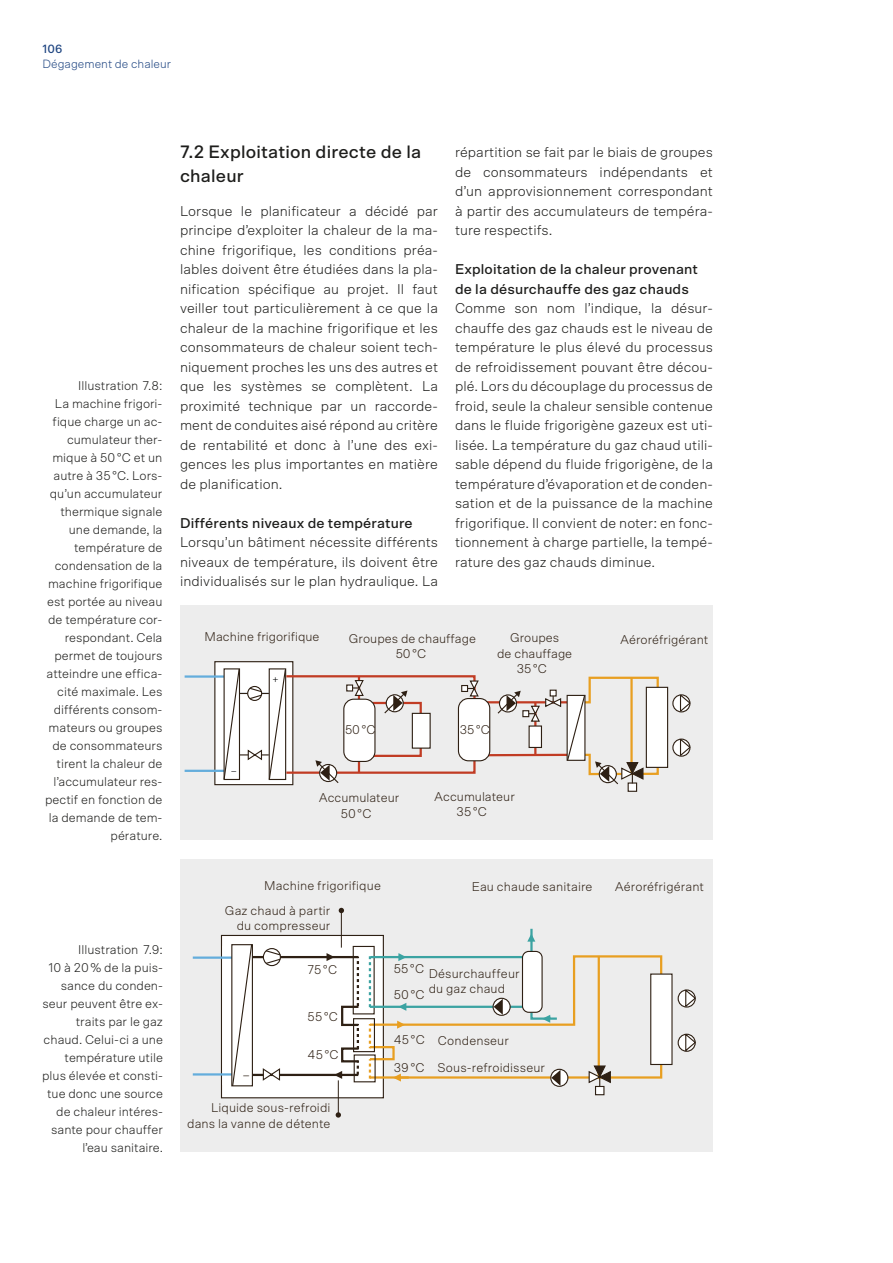
<style>
.page{position:relative;width:893px;height:1263px;background:#fff}
.page>*{position:absolute;margin:0;border:0;box-sizing:border-box;transform-origin:0 0}
.t1{font:500 18px/24px "Scto Grotesk A";letter-spacing:.01em;color:#1d1d1b}
.t2{font:300 14.25px/19.5px "Scto Grotesk A";letter-spacing:.005em;color:#1d1d1b;text-align:justify}
.t3{font:500 14.25px/19.5px "Scto Grotesk A";letter-spacing:.01em;color:#1d1d1b}
.t4{font:300 12.75px/18px "Scto Grotesk A";color:#1d1d1b;text-align:right}
.t5{font:300 12.75px/15.3px "Scto Grotesk A";letter-spacing:.005em;color:#2e2014;text-align:center}
.t6{font:300 12px "Scto Grotesk A";color:#204682}
.t7{font:500 12px "Scto Grotesk A";color:#204682}
.t8{font:300 10.5px "Scto Grotesk A";color:#020304}
</style>
<div class="page">
<div style="left:180px;top:606px;width:533px;height:234px;background:#ededed"></div>
<div style="left:215px;top:662px;width:78px;height:123px;background:#fff"></div>
<div style="left:214px;top:661px;width:79px;height:124px;border:1px solid #2e2014"></div>
<hr style="left:185px;top:770px;width:39px;height:2px;background:#64addc">
<hr style="left:185px;top:675px;width:39px;height:3px;background:#64addc">
<hr style="left:239px;top:693px;width:30px;height:1px;background:#2e2014">
<hr style="left:239px;top:754px;width:30px;height:1px;background:#2e2014">
<svg style="left:223px;top:668px;width:17px;height:112px"></svg>
<svg style="left:247px;top:669px;width:40px;height:111px"></svg>
<svg style="left:673px;top:739px;width:17px;height:17px"></svg>
<div style="left:672px;top:738px;width:18px;height:19px;border:1px solid #2e2014;border-radius:50%"></div>
<svg style="left:679px;top:738px;width:12px;height:19px"></svg>
<svg style="left:673px;top:695px;width:17px;height:17px"></svg>
<div style="left:672px;top:694px;width:18px;height:18px;border:1px solid #2e2014;border-radius:50%"></div>
<svg style="left:679px;top:694px;width:12px;height:19px"></svg>
<div style="left:285px;top:675px;width:191px;height:99px;border:2px solid #c13c24"></div>
<hr style="left:358px;top:676px;width:2px;height:97px;background:#c13c24">
<div style="left:412px;top:713px;width:18px;height:35px;background:#fff"></div>
<div style="left:344px;top:699px;width:31px;height:62px;background:#fff;border-radius:10px"></div>
<div style="left:343px;top:699px;width:32px;height:63px;border:1px solid #2e2014;border-radius:10px"></div>
<hr style="left:485px;top:701px;width:82px;height:2px;background:#c13c24">
<hr style="left:485px;top:754px;width:82px;height:2px;background:#c13c24">
<div style="left:458px;top:698px;width:32px;height:63px;background:#fff;border-radius:10px"></div>
<div style="left:458px;top:698px;width:32px;height:63px;border:1px solid #2e2014;border-radius:10px"></div>
<div style="left:646px;top:687px;width:22px;height:80px;background:#fff"></div>
<div style="left:646px;top:687px;width:22px;height:81px;border:1px solid #2e2014"></div>
<div style="left:346px;top:684px;width:7px;height:7px;border:1px solid #2e2014"></div>
<div style="left:461px;top:685px;width:7px;height:7px;border:1px solid #2e2014"></div>
<svg style="left:462px;top:679px;width:17px;height:18px"></svg>
<svg style="left:347px;top:679px;width:76px;height:79px"></svg>
<div style="left:628px;top:783px;width:9px;height:8px;background:#fff"></div>
<div style="left:628px;top:782px;width:9px;height:10px;border:1px solid #2e2014"></div>
<svg style="left:496px;top:676px;width:164px;height:109px"></svg>
<svg style="left:315px;top:760px;width:25px;height:23px"></svg>
<div style="left:180px;top:859px;width:533px;height:293px;background:#ededed"></div>
<div style="left:221px;top:935px;width:162px;height:163px;background:#fff"></div>
<div style="left:221px;top:935px;width:163px;height:163px;border:1px solid #2e2014"></div>
<hr style="left:252px;top:1074px;width:106px;height:2px;background:#2e2014">
<svg style="left:231px;top:946px;width:22px;height:141px"></svg>
<hr style="left:252px;top:956px;width:106px;height:2px;background:#2e2014">
<div style="left:651px;top:974px;width:21px;height:90px;background:#fff"></div>
<svg style="left:357px;top:957px;width:2px;height:49px"></svg>
<hr style="left:341px;top:910px;width:1px;height:38px;background:#2e2014">
<svg style="left:339px;top:908px;width:5px;height:5px"></svg>
<hr style="left:338px;top:1080px;width:1px;height:35px;background:#2e2014">
<svg style="left:336px;top:1112px;width:5px;height:5px"></svg>
<svg style="left:327px;top:953px;width:8px;height:8px"></svg>
<svg style="left:334px;top:1071px;width:8px;height:8px"></svg>
<div style="left:222px;top:946px;width:9px;height:138px;background:#fff"></div>
<svg style="left:357px;top:1026px;width:2px;height:21px"></svg>
<svg style="left:357px;top:1062px;width:2px;height:13px"></svg>
<div style="left:341px;top:1006px;width:19px;height:20px;border:2px solid #2e2014"></div>
<div style="left:341px;top:1047px;width:19px;height:15px;border:2px solid #2e2014"></div>
<div style="left:354px;top:1054px;width:22px;height:28px;border:1px solid #2e2014"></div>
<div style="left:353px;top:1018px;width:22px;height:34px;border:1px solid #2e2014"></div>
<div style="left:353px;top:946px;width:22px;height:68px;border:1px solid #2e2014"></div>
<hr style="left:193px;top:956px;width:39px;height:3px;background:#64addc">
<hr style="left:193px;top:1073px;width:39px;height:2px;background:#64addc">
<div style="left:231px;top:944px;width:22px;height:142px;border:1px solid #2e2014"></div>
<div style="left:263px;top:948px;width:18px;height:18px;border:1px solid #2e2014;border-radius:50%"></div>
<svg style="left:264px;top:949px;width:18px;height:16px"></svg>
<svg style="left:262px;top:1068px;width:19px;height:13px"></svg>
<div style="left:595px;top:1086px;width:9px;height:9px;background:#fff"></div>
<div style="left:595px;top:1086px;width:9px;height:9px;border:1px solid #2e2014"></div>
<svg style="left:368px;top:928px;width:295px;height:159px"></svg>
<svg style="left:678px;top:1034px;width:17px;height:17px"></svg>
<div style="left:678px;top:1034px;width:18px;height:18px;border:1px solid #2e2014;border-radius:50%"></div>
<svg style="left:684px;top:1033px;width:12px;height:19px"></svg>
<div style="left:678px;top:990px;width:17px;height:17px;background:#fff;border-radius:50%"></div>
<div style="left:678px;top:989px;width:18px;height:18px;border:1px solid #2e2014;border-radius:50%"></div>
<svg style="left:684px;top:989px;width:12px;height:19px"></svg>
<p class="t7" style="left:43px;top:41px;width:21px">106</p>
<p class="t6" style="left:43px;top:56px;width:130px">Dégagement de chaleur</p>
<p class="t4" style="left:45px;top:376px;width:119px">Illustration 7.8:<br>La machine frigori&shy;fique charge un ac&shy;cumulateur ther&shy;mique à 50°C et un autre à 35°C. Lors&shy;qu’un accumulateur thermique signale une demande, la température de condensation de la machine frigorifique est portée au niveau de température cor&shy;respondant. Cela permet de toujours atteindre une effica&shy;cité maximale. Les différents consom&shy;mateurs ou groupes de consommateurs tirent la chaleur de l’accumulateur res&shy;pectif en fonction de la demande de tem&shy;pérature.</p>
<p class="t4" style="left:42px;top:940px;width:122px">Illustration 7.9:<br>10 à 20% de la puis&shy;sance du conden&shy;seur peuvent être ex&shy;traits par le gaz chaud. Celui-ci a une température utile plus élevée et consti&shy;tue donc une source de chaleur intéres&shy;sante pour chauffer l’eau sanitaire.</p>
<p class="t1" style="left:180px;top:140px;width:243px">7.2 Exploitation directe de la chaleur</p>
<p class="t2" style="left:180px;top:201px;width:259px">Lorsque le planificateur a décidé par principe d’exploiter la chaleur de la ma&shy;chine frigorifique, les conditions préa&shy;lables doivent être étudiées dans la pla&shy;nification spécifique au projet. Il faut veiller tout particulièrement à ce que la chaleur de la machine frigorifique et les consommateurs de chaleur soient tech&shy;niquement proches les uns des autres et que les systèmes se complètent. La proximité technique par un raccorde&shy;ment de conduites aisé répond au critère de rentabilité et donc à l’une des exi&shy;gences les plus importantes en matière de planification.</p>
<p class="t3" style="left:180px;top:513px;width:234px">Différents niveaux de température</p>
<p class="t2" style="left:180px;top:532px;width:259px">Lorsqu’un bâtiment nécessite différents niveaux de température, ils doivent être individualisés sur le plan hydraulique. La</p>
<p class="t2" style="left:455px;top:142px;width:259px">répartition se fait par le biais de groupes de consommateurs indépendants et d’un approvisionnement correspondant à partir des accumulateurs de tempéra&shy;ture respectifs.</p>
<p class="t3" style="left:455px;top:259px;width:245px">Exploitation de la chaleur provenant de la désurchauffe des gaz chauds</p>
<p class="t2" style="left:455px;top:298px;width:259px">Comme son nom l’indique, la désur&shy;chauffe des gaz chauds est le niveau de température le plus élevé du processus de refroidissement pouvant être décou&shy;plé. Lors du découplage du processus de froid, seule la chaleur sensible contenue dans le fluide frigorigène gazeux est uti&shy;lisée. La température du gaz chaud utili&shy;sable dépend du fluide frigorigène, de la température d’évaporation et de conden&shy;sation et de la puissance de la machine frigorifique. Il convient de noter: en fonc&shy;tionnement à charge partielle, la tempé&shy;rature des gaz chauds diminue.</p>
<p class="t5" style="left:205px;top:629px;width:116px">Machine frigorifique</p>
<p class="t8" style="left:231px;top:765px;width:8px">−</p>
<p class="t8" style="left:272px;top:673px;width:8px">+</p>
<p class="t5" style="left:497px;top:630px;width:77px">Groupes<br>de chauffage<br>35 °C</p>
<p class="t5" style="left:349px;top:631px;width:129px">Groupes de chauffage</p>
<p class="t5" style="left:620px;top:632px;width:90px">Aéroréfrigérant</p>
<p class="t5" style="left:396px;top:646px;width:32px">50 °C</p>
<p class="t5" style="left:345px;top:722px;width:32px">50 °C</p>
<p class="t5" style="left:460px;top:722px;width:32px">35 °C</p>
<p class="t5" style="left:319px;top:790px;width:82px">Accumulateur<br>50 °C</p>
<p class="t5" style="left:434px;top:788px;width:82px">Accumulateur<br>35 °C</p>
<p class="t5" style="left:264px;top:878px;width:118px">Machine frigorifique</p>
<p class="t5" style="left:615px;top:879px;width:91px">Aéroréfrigérant</p>
<p class="t5" style="left:472px;top:879px;width:122px">Eau chaude sanitaire</p>
<p class="t5" style="left:225px;top:903px;width:107px;text-align:right">Gaz chaud à partir du compresseur</p>
<p class="t5" style="left:242px;top:1068px;width:10px">−</p>
<p class="t5" style="left:308px;top:962px;width:31px">75 °C</p>
<p class="t5" style="left:308px;top:1008px;width:32px">55 °C</p>
<p class="t5" style="left:308px;top:1046px;width:33px">45 °C</p>
<p class="t5" style="left:187px;top:1100px;width:145px;text-align:right">Liquide sous-refroidi dans la vanne de détente</p>
<p class="t5" style="left:394px;top:955px;width:32px;line-height:26.5px;text-align:left">55 °C<br>50 °C</p>
<p class="t5" style="left:429px;top:965px;width:92px;text-align:left">Désurchauffeur du gaz chaud</p>
<p class="t5" style="left:394px;top:1032px;width:33px">45 °C</p>
<p class="t5" style="left:394px;top:1060px;width:32px">39 °C</p>
<p class="t5" style="left:438px;top:1033px;width:73px">Condenseur</p>
<p class="t5" style="left:438px;top:1059px;width:109px">Sous-refroidisseur</p>
</div>
